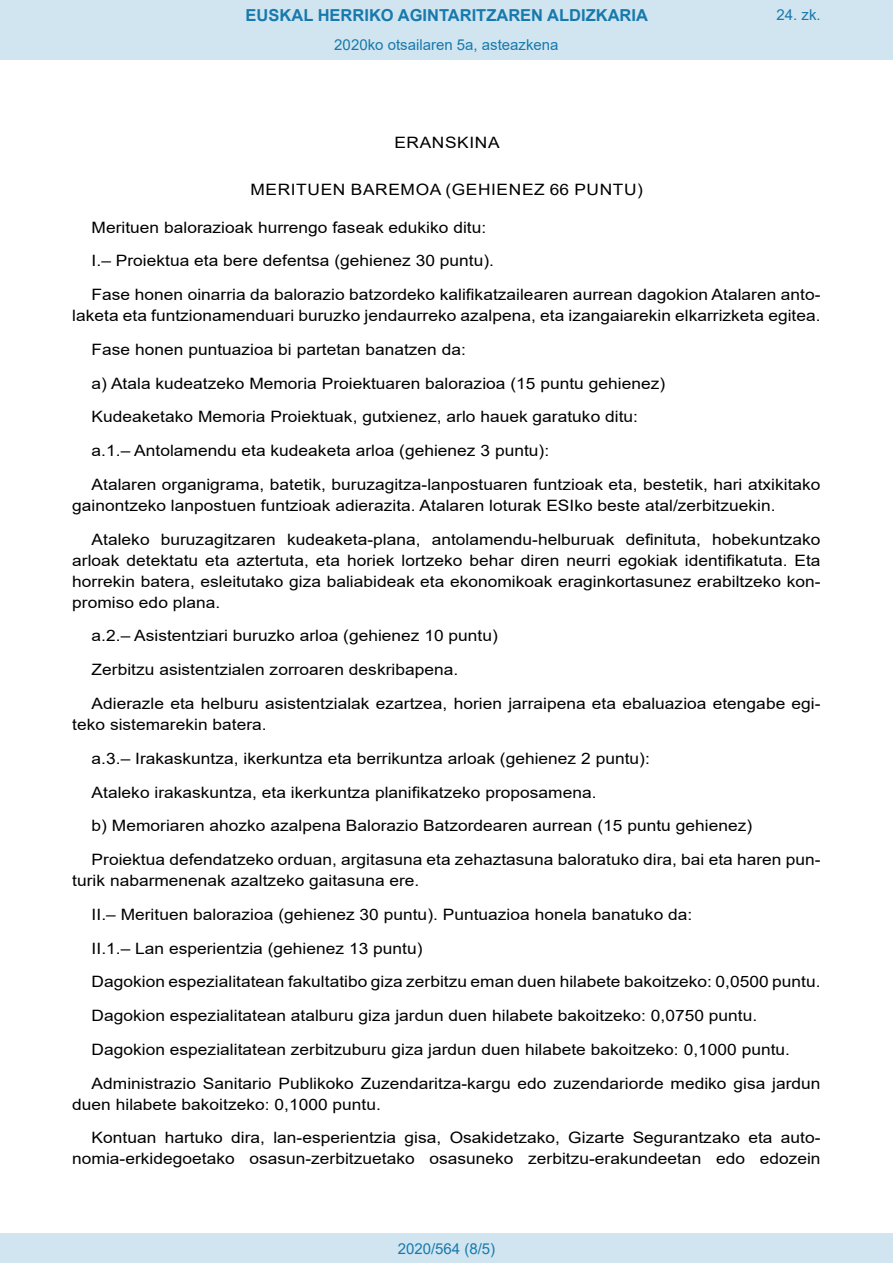
<style>
.page{position:relative;width:893px;height:1263px;background:#fff}
.page>*{position:absolute;margin:0;border:0;box-sizing:border-box;transform-origin:0 0}
.t1{font:700 16.5px "Arial";color:#1879ad}
.BOPVDetalle{font:15.6px/21px "Arial";color:#000;scale:1.11 1}
.BOPVClave{font:15.6px "Arial";letter-spacing:.035em;color:#000;scale:1.11 1}
.Paginacion_Centro{font:15px "Arial";color:#1879ad}
</style>
<div class="page">
<div style="left:0;top:0;width:893px;height:60px;background:#d0e5f0"></div>
<div style="left:0;top:1233px;width:893px;height:30px;background:#d0e5f0"></div>
<p class="t1" style="left:246px;top:3px;width:404px">EUSKAL HERRIKO AGINTARITZAREN ALDIZKARIA</p>
<p class="Paginacion_Centro" style="left:334px;top:35px;width:226px">2020ko otsailaren 5a, asteazkena</p>
<p class="Paginacion_Centro" style="left:776px;top:5px;width:46px">24. zk.</p>
<p class="BOPVClave" style="left:394px;top:132px;width:96px">ERANSKINA</p>
<p class="BOPVClave" style="left:250px;top:178px;width:355px">MERITUEN BAREMOA (GEHIENEZ 66 PUNTU)</p>
<p class="BOPVDetalle" style="left:92px;top:217px;width:357px">Merituen balorazioak hurrengo faseak edukiko ditu:</p>
<p class="BOPVDetalle" style="left:92px;top:250px;width:364px">I.– Proiektua eta bere defentsa (gehienez 30 puntu).</p>
<p class="BOPVDetalle" style="left:72px;top:284px;width:676px;text-align:right">Fase honen oinarria da balorazio batzordeko kalifikatzailearen aurrean dagokion Atalaren anto&shy;laketa eta funtzionamenduari buruzko jendaurreko azalpena, eta izangaiarekin elkarrizketa egitea.</p>
<p class="BOPVDetalle" style="left:92px;top:339px;width:339px">Fase honen puntuazioa bi partetan banatzen da:</p>
<p class="BOPVDetalle" style="left:92px;top:373px;width:518px">a) Atala kudeatzeko Memoria Proiektuaren balorazioa (15 puntu gehienez)</p>
<p class="BOPVDetalle" style="left:92px;top:406px;width:494px">Kudeaketako Memoria Proiektuak, gutxienez, arlo hauek garatuko ditu:</p>
<p class="BOPVDetalle" style="left:92px;top:440px;width:414px">a.1.– Antolamendu eta kudeaketa arloa (gehienez 3 puntu):</p>
<p class="BOPVDetalle" style="left:72px;top:474px;width:676px;text-indent:19px">Atalaren organigrama, batetik, buruzagitza-lanpostuaren funtzioak eta, bestetik, hari atxikitako gainontzeko lanpostuen funtzioak adierazita. Atalaren loturak ESIko beste atal/zerbitzuekin.</p>
<p class="BOPVDetalle" style="left:72px;top:529px;width:676px;text-align:justify;text-indent:19px">Ataleko buruzagitzaren kudeaketa-plana, antolamendu-helburuak definituta, hobekuntzako arloak detektatu eta aztertuta, eta horiek lortzeko behar diren neurri egokiak identifikatuta. Eta horrekin batera, esleitutako giza baliabideak eta ekonomikoak eraginkortasunez erabiltzeko kon&shy;promiso edo plana.</p>
<p class="BOPVDetalle" style="left:92px;top:625px;width:367px">a.2.– Asistentziari buruzko arloa (gehienez 10 puntu)</p>
<p class="BOPVDetalle" style="left:92px;top:659px;width:332px">Zerbitzu asistentzialen zorroaren deskribapena.</p>
<p class="BOPVDetalle" style="left:72px;top:693px;width:676px;text-indent:19px">Adierazle eta helburu asistentzialak ezartzea, horien jarraipena eta ebaluazioa etengabe egi&shy;teko sistemarekin batera.</p>
<p class="BOPVDetalle" style="left:92px;top:748px;width:504px">a.3.– Irakaskuntza, ikerkuntza eta berrikuntza arloak (gehienez 2 puntu):</p>
<p class="BOPVDetalle" style="left:92px;top:781px;width:456px">Ataleko irakaskuntza, eta ikerkuntza planifikatzeko proposamena.</p>
<p class="BOPVDetalle" style="left:92px;top:815px;width:596px">b) Memoriaren ahozko azalpena Balorazio Batzordearen aurrean (15 puntu gehienez)</p>
<p class="BOPVDetalle" style="left:72px;top:849px;width:676px;text-indent:19px">Proiektua defendatzeko orduan, argitasuna eta zehaztasuna baloratuko dira, bai eta haren pun&shy;turik nabarmenenak azaltzeko gaitasuna ere.</p>
<p class="BOPVDetalle" style="left:92px;top:904px;width:543px">II.– Merituen balorazioa (gehienez 30 puntu). Puntuazioa honela banatuko da:</p>
<p class="BOPVDetalle" style="left:92px;top:937px;width:300px">II.1.– Lan esperientzia (gehienez 13 puntu)</p>
<p class="BOPVDetalle" style="left:92px;top:971px;width:658px">Dagokion espezialitatean fakultatibo giza zerbitzu eman duen hilabete bakoitzeko: 0,0500 puntu.</p>
<p class="BOPVDetalle" style="left:92px;top:1005px;width:601px">Dagokion espezialitatean atalburu giza jardun duen hilabete bakoitzeko: 0,0750 puntu.</p>
<p class="BOPVDetalle" style="left:92px;top:1039px;width:631px">Dagokion espezialitatean zerbitzuburu giza jardun duen hilabete bakoitzeko: 0,1000 puntu.</p>
<p class="BOPVDetalle" style="left:72px;top:1072px;width:676px;text-indent:19px">Administrazio Sanitario Publikoko Zuzendaritza-kargu edo zuzendariorde mediko gisa jardun duen hilabete bakoitzeko: 0,1000 puntu.</p>
<p class="BOPVDetalle" style="left:72px;top:1127px;width:676px;text-align:right">Kontuan hartuko dira, lan-esperientzia gisa, Osakidetzako, Gizarte Segurantzako eta auto&shy;nomia-erkidegoetako osasun-zerbitzuetako osasuneko zerbitzu-erakundeetan edo edozein</p>
<p class="Paginacion_Centro" style="left:398px;top:1238px;width:99px">2020/564 (8/5)</p>
</div>
